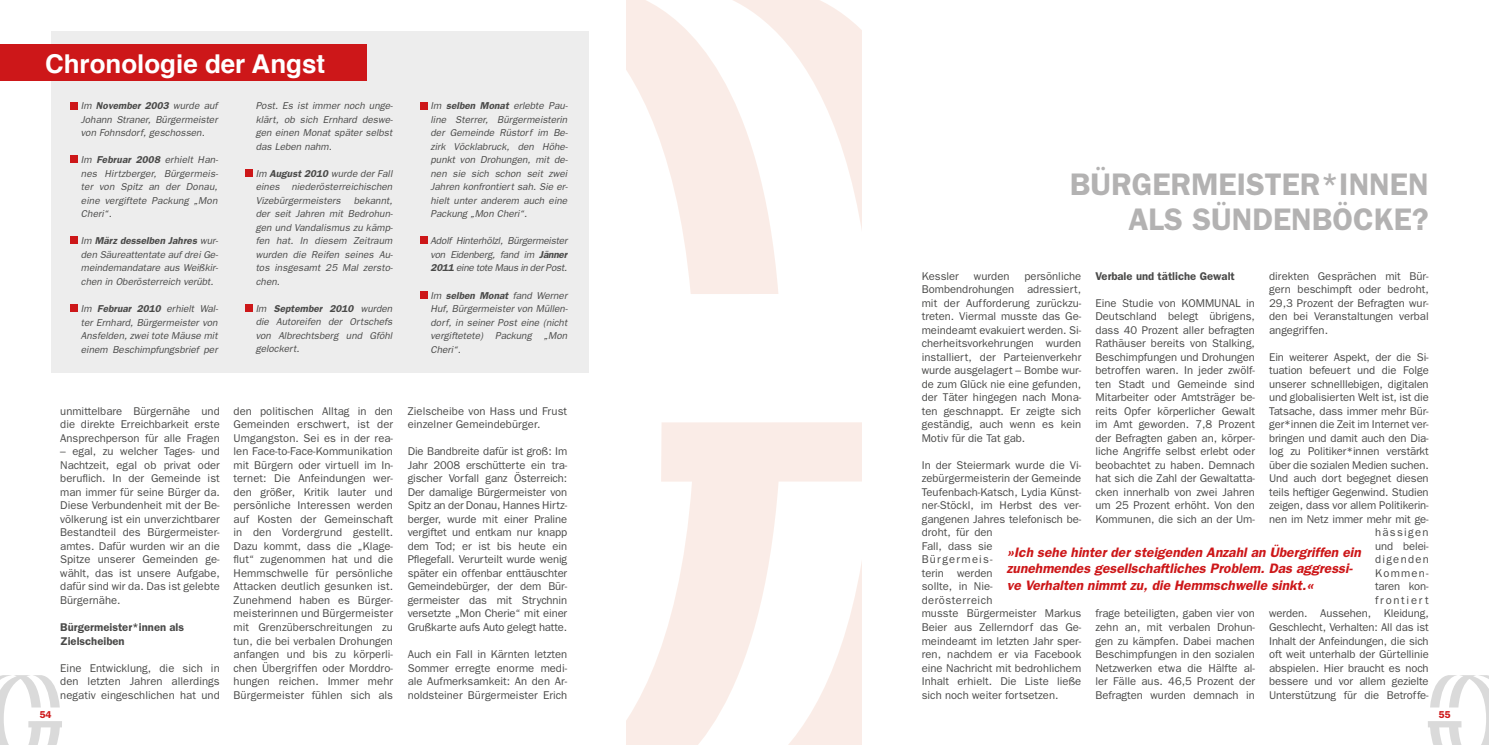
<style>
.page{position:relative;width:1489px;height:745px;background:#fff}
.page>*{position:absolute;margin:0;border:0;box-sizing:border-box;transform-origin:0 0}
.t1{font:600 31.25px/34.4px "Franklin Gothic";color:#b3b2b2;text-align:right}
.t2{font:700 25.88px "Helvetica";color:#fff}
.t3{font:italic 600 13.75px/16.5px "Franklin Gothic";color:#cd1719}
.t4{font:11.25px/13.5px "Franklin Gothic";color:#4a4a49;text-align:justify}
.t5{font:600 11.25px/13.5px "Franklin Gothic";color:#4a4a49}
.t6{font:italic 10px/13.5px "Franklin Gothic";color:#4a4a49;text-align:justify}
.t7{font:600 10px "Franklin Gothic";color:#cd1719}
.s1{font-weight:600}
.s2{font-weight:800;font-size:17.5px}
</style>
<div class="page">
<svg style="left:1428px;top:675px;width:60px;height:69px"></svg>
<svg style="left:0;top:675px;width:62px;height:69px"></svg>
<div style="left:51px;top:31px;width:538px;height:341px;background:#e9e9e9"></div>
<svg style="left:626px;top:0;width:235px;height:744px"></svg>
<div style="left:0;top:45px;width:366px;height:36px;background:#cd1719"></div>
<div style="left:420px;top:237px;width:7px;height:7px;background:#cd1719"></div>
<div style="left:245px;top:169px;width:7px;height:7px;background:#cd1719"></div>
<div style="left:70px;top:102px;width:7px;height:7px;background:#cd1719"></div>
<div style="left:70px;top:156px;width:7px;height:7px;background:#cd1719"></div>
<div style="left:70px;top:304px;width:7px;height:7px;background:#cd1719"></div>
<div style="left:245px;top:304px;width:7px;height:7px;background:#cd1719"></div>
<div style="left:420px;top:102px;width:7px;height:8px;background:#cd1719"></div>
<div style="left:70px;top:237px;width:7px;height:7px;background:#cd1719"></div>
<div style="left:420px;top:291px;width:7px;height:7px;background:#cd1719"></div>
<h2 class="t2" style="left:45px;top:43px;width:281px">Chronologie der Angst</h2>
<p class="t6" style="left:81px;top:99px;width:138px;text-indent:-11px">• Im <span class="s1">November 2003</span> wurde auf Johann Straner, Bürgermeister von Fohnsdorf, geschossen.</p>
<p class="t6" style="left:81px;top:153px;width:138px;text-indent:-11px">• Im <span class="s1">Februar 2008</span> erhielt Han&shy;nes Hirtzberger, Bürgermeis&shy;ter von Spitz an der Donau, eine vergiftete Packung „Mon Cheri“.</p>
<p class="t6" style="left:81px;top:234px;width:139px;text-indent:-11px">• Im <span class="s1">März desselben Jahres</span> wur&shy;den Säureattentate auf drei Ge&shy;meindemandatare aus Weißkir&shy;chen in Oberösterreich verübt.</p>
<p class="t6" style="left:81px;top:301px;width:139px;text-indent:-11px">• Im <span class="s1">Februar 2010</span> erhielt Wal&shy;ter Ernhard, Bürgermeister von Ansfelden, zwei tote Mäuse mit einem Beschimpfungsbrief per</p>
<p class="t6" style="left:256px;top:99px;width:138px">Post. Es ist immer noch unge&shy;klärt, ob sich Ernhard deswe&shy;gen einen Monat später selbst das Leben nahm.</p>
<p class="t6" style="left:256px;top:166px;width:138px;text-indent:-11px">• Im <span class="s1">August 2010</span> wurde der Fall eines niederösterreichischen Vizebürgermeisters</p>
<p class="t6" style="left:256px;top:193px;width:138px;text-indent:98px">bekannt, der seit Jahren mit Bedrohun&shy;gen und Vandalismus zu kämp&shy;fen hat. In diesem Zeitraum wurden die Reifen seines Au&shy;tos insgesamt 25 Mal zersto&shy;chen.</p>
<p class="t6" style="left:256px;top:301px;width:138px;text-indent:-11px">• Im <span class="s1">September 2010</span> wurden die Autoreifen der Ortschefs von Albrechtsberg und Gföhl gelockert.</p>
<p class="t6" style="left:430px;top:99px;width:139px;text-indent:-11px">• Im <span class="s1">selben Monat</span> erlebte Pau&shy;line Sterrer, Bürgermeisterin der Gemeinde Rüstorf im Be&shy;zirk Vöcklabruck, den Höhe&shy;punkt von Drohungen, mit de&shy;nen sie sich schon seit zwei Jahren konfrontiert sah. Sie er&shy;hielt unter anderem auch eine Packung „Mon Cheri“.</p>
<p class="t6" style="left:430px;top:234px;width:138px;text-indent:-11px">• Adolf Hinterhölzl, Bürgermeister von Eidenberg, fand im <span class="s1">Jänner 2011</span> eine tote Maus in der Post.</p>
<p class="t6" style="left:430px;top:288px;width:138px;text-indent:-11px">• Im <span class="s1">selben Monat</span> fand Werner Huf, Bürgermeister von Müllen&shy;dorf, in seiner Post eine (nicht vergiftetete) Packung „Mon Cheri“.</p>
<p class="t4" style="left:60px;top:403px;width:161px">unmittelbare Bürgernähe und die direkte Erreichbarkeit erste Ansprechperson für alle Fragen</p>
<p class="t4" style="left:60px;top:444px;width:161px">– egal, zu welcher Tages- und Nachtzeit, egal ob privat oder beruflich. In der Gemeinde ist man immer für seine Bürger da.<br>Diese Verbundenheit mit der Be&shy;völkerung ist ein unverzichtbarer Bestandteil des Bürgermeister&shy;amtes. Dafür wurden wir an die Spitze unserer Gemeinden ge&shy;wählt, das ist unsere Aufgabe, dafür sind wir da. Das ist gelebte Bürgernähe.</p>
<p class="t5" style="left:60px;top:619px;width:125px">Bürgermeister*innen als<br>Zielscheiben</p>
<p class="t4" style="left:60px;top:660px;width:161px">Eine Entwicklung, die sich in den letzten Jahren allerdings negativ eingeschlichen hat und</p>
<p class="t4" style="left:233px;top:403px;width:161px">den politischen Alltag in den Gemeinden erschwert, ist der Umgangston. Sei es in der rea&shy;len Face-to-Face-Kommunikation mit Bürgern oder virtuell im In&shy;ternet: Die Anfeindungen wer&shy;den größer, Kritik lauter und persönliche Interessen werden auf Kosten der Gemeinschaft in den Vordergrund gestellt.<br>Dazu kommt, dass die „Klage&shy;flut“ zugenommen hat und die Hemmschwelle für persönliche Attacken deutlich gesunken ist.<br>Zunehmend haben es Bürger&shy;meisterinnen und Bürgermeister mit Grenzüberschreitungen zu tun, die bei verbalen Drohungen anfangen und bis zu körperli&shy;chen Übergriffen oder Morddro&shy;hungen reichen. Immer mehr Bürgermeister fühlen sich als</p>
<p class="t4" style="left:407px;top:403px;width:161px">Zielscheibe von Hass und Frust einzelner Gemeindebürger.</p>
<p class="t4" style="left:407px;top:444px;width:161px">Die Bandbreite dafür ist groß: Im Jahr 2008 erschütterte ein tra&shy;gischer Vorfall ganz Österreich:<br>Der damalige Bürgermeister von Spitz an der Donau, Hannes Hirtz&shy;berger, wurde mit einer Praline vergiftet und entkam nur knapp dem Tod; er ist bis heute ein Pflegefall. Verurteilt wurde wenig später ein offenbar enttäuschter Gemeindebürger, der dem Bür&shy;germeister das mit Strychnin versetzte „Mon Cherie“ mit einer Grußkarte aufs Auto gelegt hatte.</p>
<p class="t4" style="left:407px;top:646px;width:161px">Auch ein Fall in Kärnten letzten Sommer erregte enorme medi&shy;ale Aufmerksamkeit: An den Ar&shy;noldsteiner Bürgermeister Erich</p>
<h1 class="t1" style="left:1069px;top:166px;width:360px">BÜRGERMEISTER*INNEN<br>ALS SÜNDENBÖCKE?</h1>
<p class="t5" style="left:1095px;top:268px;width:141px">Verbale und tätliche Gewalt</p>
<p class="t4" style="left:1095px;top:295px;width:161px">Eine Studie von KOMMUNAL in Deutschland belegt übrigens, dass 40 Prozent aller befragten Rathäuser bereits von Stalking, Beschimpfungen und Drohungen betroffen waren. In jeder zwölf&shy;ten Stadt und Gemeinde sind Mitarbeiter oder Amtsträger be&shy;reits Opfer körperlicher Gewalt im Amt geworden. 7,8 Prozent der Befragten gaben an, körper&shy;liche Angriffe selbst erlebt oder beobachtet zu haben. Demnach hat sich die Zahl der Gewaltatta&shy;cken innerhalb von zwei Jahren um 25 Prozent erhöht. Von den Kommunen, die sich an der Um-</p>
<p class="t4" style="left:921px;top:268px;width:161px;text-indent:103px">persönliche Bombendrohungen adressiert, mit der Aufforderung zurückzu&shy;treten. Viermal musste das Ge&shy;meindeamt evakuiert werden. Si&shy;cherheitsvorkehrungen wurden installiert, der Parteienverkehr wurde ausgelagert – Bombe wur&shy;de zum Glück nie eine gefunden, der Täter hingegen nach Mona&shy;ten geschnappt. Er zeigte sich geständig, auch wenn es kein Motiv für die Tat gab.</p>
<p class="t4" style="left:921px;top:457px;width:161px;text-align:left">In der Steiermark wurde die Vi&shy;zebürgermeisterin der Gemeinde<br>Teufenbach-Katsch, Lydia Künst&shy;ner-Stöckl, im Herbst des ver&shy;gangenen Jahres telefonisch be&shy;droht, für den<br>Fall, dass sie<br>Bürgermeis-<br>terin werden<br>sollte, in Nie-<br>derösterreich<br>musste Bürgermeister Markus<br>Beier aus Zellerndorf das Ge&shy;meindeamt im letzten Jahr sper&shy;ren, nachdem er via Facebook eine Nachricht mit bedrohlichem<br>Inhalt erhielt. Die Liste ließe sich noch weiter fortsetzen.</p>
<p class="t4" style="left:1269px;top:268px;width:161px">direkten Gesprächen mit Bür&shy;gern beschimpft oder bedroht, 29,3 Prozent der Befragten wur&shy;den bei Veranstaltungen verbal angegriffen.</p>
<p class="t4" style="left:1269px;top:349px;width:161px;text-align:right">Ein weiterer Aspekt, der die Si&shy;tuation befeuert und die Folge unserer schnelllebigen, digitalen und globalisierten Welt ist, ist die<br>Tatsache, dass immer mehr Bür&shy;ger*innen die Zeit im Internet ver&shy;bringen und damit auch den Dia&shy;log zu Politiker*innen verstärkt über die sozialen Medien suchen.<br>Und auch dort begegnet diesen teils heftiger Gegenwind. Studien zeigen, dass vor allem Politikerin&shy;nen im Netz immer mehr mit ge&shy;hässigen<br>und belei-<br>digenden<br>Kommen-<br>taren kon-<br>frontiert<br>werden. Aussehen, Kleidung,<br>Geschlecht, Verhalten: All das ist<br>Inhalt der Anfeindungen, die sich oft weit unterhalb der Gürtellinie abspielen. Hier braucht es noch bessere und vor allem gezielte<br>Unterstützung für die Betroffe-</p>
<p class="t4" style="left:921px;top:268px;width:39px">Kessler</p>
<p class="t4" style="left:973px;top:268px;width:37px">wurden</p>
<p class="t3" style="left:1006px;top:543px;width:355px"><span class="s2">»</span>Ich sehe hinter der steigenden Anzahl an Übergriffen ein zunehmendes gesellschaftliches Problem. Das aggressi&shy;ve Verhalten nimmt zu, die Hemmschwelle sinkt.<span class="s2">«</span></p>
<p class="t4" style="left:1095px;top:606px;width:161px">frage beteiligten, gaben vier von zehn an, mit verbalen Drohun&shy;gen zu kämpfen. Dabei machen Beschimpfungen in den sozialen Netzwerken etwa die Hälfte al&shy;ler Fälle aus. 46,5 Prozent der Befragten wurden demnach in</p>
<p class="t7" style="left:39px;top:707px;width:13px">54</p>
<p class="t7" style="left:1438px;top:707px;width:14px">55</p>
</div>
